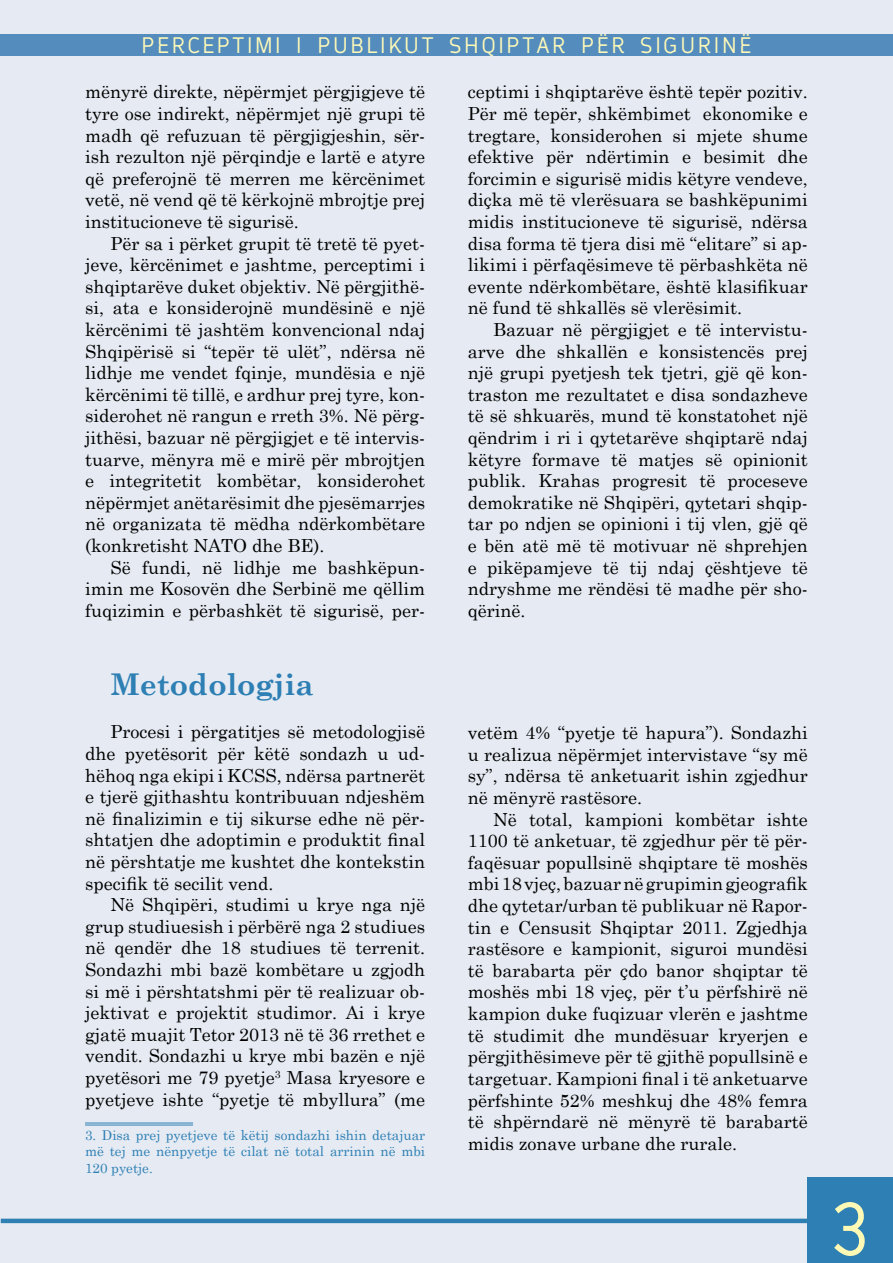
<style>
.page{position:relative;width:893px;height:1263px;background:#fff}
.page>*{position:absolute;margin:0;border:0;box-sizing:border-box;transform-origin:0 0}
.t1{font:72px "Oceania Display";color:#fff9b6}
.t2{font:700 30px "Century Schoolbook";color:#2e7fb4}
.t3{font:21px "Oceania Display";letter-spacing:.1em;color:#fff9b8}
.t4{font:18px/21.6px "Century Schoolbook";color:#000;text-align:justify}
.t5{font:13.5px/16.2px "Century Schoolbook";color:#2e7fb4;text-align:justify}
</style>
<div class="page">
<div style="left:0;top:0;width:893px;height:1262px;background:#e6ebf3"></div>
<hr style="left:1px;top:1219px;width:808px;height:4px;background:#2e7fb4">
<div style="left:808px;top:1178px;width:85px;height:85px;background:#2e7fb4"></div>
<div style="left:0;top:34px;width:893px;height:21px;background:#548dbd"></div>
<hr style="left:85px;top:1122px;width:108px;height:1px;background:#2e7fb4">
<hr style="left:85px;top:1124px;width:108px;height:1px;background:#2e7fb4">
<p class="t3" style="left:141px;top:33px;width:612px">PERCEPTIMI I PUBLIKUT SHQIPTAR PËR SIGURINË</p>
<p class="t4" style="left:85px;top:80px;width:342px">mënyrë direkte, nëpërmjet përgjigjeve të tyre ose indirekt, nëpërmjet një grupi të madh që refuzuan të përgjigjeshin, sër&shy;ish rezulton një përqindje e lartë e atyre që preferojnë të merren me kërcënimet vetë, në vend që të kërkojnë mbrojtje prej institucioneve të sigurisë.</p>
<p class="t4" style="left:85px;top:231px;width:342px;text-indent:26px">Për sa i përket grupit të tretë të pyet&shy;jeve, kërcënimet e jashtme, perceptimi i shqiptarëve duket objektiv. Në përgjithë&shy;si, ata e konsiderojnë mundësinë e një kërcënimi të jashtëm konvencional ndaj Shqipërisë si “tepër të ulët”, ndërsa në lidhje me vendet fqinje, mundësia e një kërcënimi të tillë, e ardhur prej tyre, kon&shy;siderohet në rangun e rreth 3%. Në përg&shy;jithësi, bazuar në përgjigjet e të intervis&shy;tuarve, mënyra më e mirë për mbrojtjen e integritetit kombëtar, konsiderohet nëpërmjet anëtarësimit dhe pjesëmarrjes në organizata të mëdha ndërkombëtare (konkretisht NATO dhe BE).</p>
<p class="t4" style="left:85px;top:555px;width:342px;text-indent:26px">Së fundi, në lidhje me bashkëpun&shy;imin me Kosovën dhe Serbinë me qëllim fuqizimin e përbashkët të sigurisë, per-</p>
<p class="t4" style="left:468px;top:80px;width:342px">ceptimi i shqiptarëve është tepër pozitiv.<br>Për më tepër, shkëmbimet ekonomike e tregtare, konsiderohen si mjete shume efektive për ndërtimin e besimit dhe forcimin e sigurisë midis këtyre vendeve, diçka më të vlerësuara se bashkëpunimi midis institucioneve të sigurisë, ndërsa disa forma të tjera disi më “elitare” si ap&shy;likimi i përfaqësimeve të përbashkëta në evente ndërkombëtare, është klasifikuar në fund të shkallës së vlerësimit.</p>
<p class="t4" style="left:468px;top:317px;width:342px;text-indent:26px">Bazuar në përgjigjet e të intervistu&shy;arve dhe shkallën e konsistencës prej një grupi pyetjesh tek tjetri, gjë që kon&shy;traston me rezultatet e disa sondazheve të së shkuarës, mund të konstatohet një qëndrim i ri i qytetarëve shqiptarë ndaj këtyre formave të matjes së opinionit publik. Krahas progresit të proceseve demokratike në Shqipëri, qytetari shqip&shy;tar po ndjen se opinioni i tij vlen, gjë që e bën atë më të motivuar në shprehjen e pikëpamjeve të tij ndaj çështjeve të ndryshme me rëndësi të madhe për sho&shy;qërinë.</p>
<h2 class="t2" style="left:111px;top:661px;width:205px">Metodologjia</h2>
<p class="t4" style="left:85px;top:719px;width:342px;text-indent:26px">Procesi i përgatitjes së metodologjisë dhe pyetësorit për këtë sondazh u ud&shy;hëhoq nga ekipi i KCSS, ndërsa partnerët e tjerë gjithashtu kontribuuan ndjeshëm në finalizimin e tij sikurse edhe në për&shy;shtatjen dhe adoptimin e produktit final në përshtatje me kushtet dhe kontekstin specifik të secilit vend.</p>
<p class="t4" style="left:85px;top:892px;width:342px;text-indent:26px">Në Shqipëri, studimi u krye nga një grup studiuesish i përbërë nga 2 studiues në qendër dhe 18 studiues të terrenit.<br>Sondazhi mbi bazë kombëtare u zgjodh si më i përshtatshmi për të realizuar ob&shy;jektivat e projektit studimor. Ai i krye gjatë muajit Tetor 2013 në të 36 rrethet e vendit. Sondazhi u krye mbi bazën e një pyetësori me 79 pyetje<sup>3</sup> Masa kryesore e pyetjeve ishte “pyetje të mbyllura” (me</p>
<p class="t5" style="left:85px;top:1126px;width:342px">3. Disa prej pyetjeve të këtij sondazhi ishin detajuar më tej me nënpyetje të cilat në total arrinin në mbi 120 pyetje.</p>
<p class="t4" style="left:468px;top:720px;width:342px">vetëm 4% “pyetje të hapura”). Sondazhi u realizua nëpërmjet intervistave “sy më sy”, ndërsa të anketuarit ishin zgjedhur në mënyrë rastësore.</p>
<p class="t4" style="left:468px;top:807px;width:342px;text-indent:26px">Në total, kampioni kombëtar ishte 1100 të anketuar, të zgjedhur për të për&shy;faqësuar popullsinë shqiptare të moshës mbi 18 vjeç, bazuar në grupimin gjeografik dhe qytetar/urban të publikuar në Rapor&shy;tin e Censusit Shqiptar 2011. Zgjedhja rastësore e kampionit, siguroi mundësi të barabarta për çdo banor shqiptar të moshës mbi 18 vjeç, për t’u përfshirë në kampion duke fuqizuar vlerën e jashtme të studimit dhe mundësuar kryerjen e përgjithësimeve për të gjithë popullsinë e targetuar. Kampioni final i të anketuarve përfshinte 52% meshkuj dhe 48% femra të shpërndarë në mënyrë të barabartë midis zonave urbane dhe rurale.</p>
<h1 class="t1" style="left:830px;top:1181px;width:42px">3</h1>
</div>
